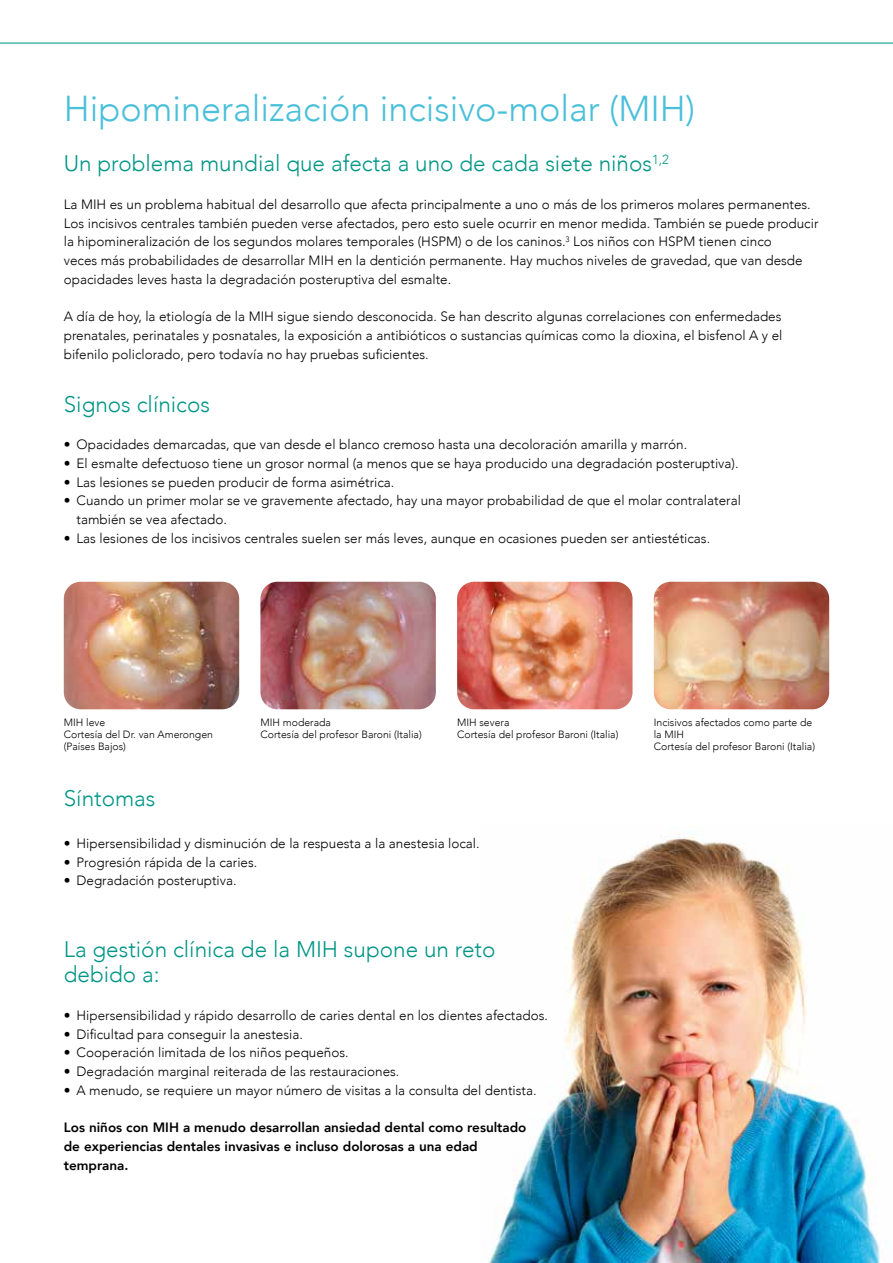
<style>
.page{position:relative;width:893px;height:1263px;background:#fff}
.page>*{position:absolute;margin:0;border:0;box-sizing:border-box;transform-origin:0 0}
.t1{font:300 36px "Avenir";color:#4abfda}
.t2{font:300 22.5px/25.5px "Avenir";color:#009686}
.t3{font:300 13.5px/18.8px "Avenir";color:#000}
.t4{font:800 13.5px/18.8px "Avenir";color:#000}
.t5{font:300 10.5px/12px "Avenir";color:#000}
</style>
<div class="page">
<img style="left:488px;top:825px;width:399px;height:438px">
<img style="left:64px;top:582px;width:175px;height:127px">
<img style="left:260px;top:582px;width:176px;height:127px">
<img style="left:457px;top:582px;width:175px;height:127px">
<img style="left:654px;top:582px;width:175px;height:127px">
<svg style="left:0;top:42px;width:893px;height:2px"></svg>
<h1 class="t1" style="left:64px;top:87px;width:633px">Hipomineralización incisivo-molar (MIH)</h1>
<h2 class="t2" style="left:64px;top:151px;width:607px">Un problema mundial que afecta a uno de cada siete niños<sup>1,2</sup></h2>
<p class="t3" style="left:64px;top:195px;width:756px">La MIH es un problema habitual del desarrollo que afecta principalmente a uno o más de los primeros molares permanentes.<br>Los incisivos centrales también pueden verse afectados, pero esto suele ocurrir en menor medida. También se puede producir la hipomineralización de los segundos molares temporales (HSPM) o de los caninos.<sup>3</sup> Los niños con HSPM tienen cinco<br>veces más probabilidades de desarrollar MIH en la dentición permanente. Hay muchos niveles de gravedad, que van desde opacidades leves hasta la degradación posteruptiva del esmalte.</p>
<p class="t3" style="left:64px;top:307px;width:720px;text-align:justify">A día de hoy, la etiología de la MIH sigue siendo desconocida. Se han descrito algunas correlaciones con enfermedades prenatales, perinatales y posnatales, la exposición a antibióticos o sustancias químicas como la dioxina, el bisfenol A y el bifenilo policlorado, pero todavía no hay pruebas suficientes.</p>
<h2 class="t2" style="left:64px;top:391px;width:148px">Signos clínicos</h2>
<p class="t3" style="left:64px;top:435px;width:625px">• Opacidades demarcadas, que van desde el blanco cremoso hasta una decoloración amarilla y marrón.</p>
<p class="t3" style="left:64px;top:454px;width:676px">• El esmalte defectuoso tiene un grosor normal (a menos que se haya producido una degradación posteruptiva).</p>
<p class="t3" style="left:64px;top:473px;width:332px">• Las lesiones se pueden producir de forma asimétrica.</p>
<p class="t3" style="left:77px;top:491px;width:666px;text-indent:-13px">• Cuando un primer molar se ve gravemente afectado, hay una mayor probabilidad de que el molar contralateral también se vea afectado.</p>
<p class="t3" style="left:64px;top:529px;width:648px">• Las lesiones de los incisivos centrales suelen ser más leves, aunque en ocasiones pueden ser antiestéticas.</p>
<p class="t5" style="left:64px;top:716px;width:151px">MIH leve<br>Cortesía del Dr. van Amerongen (Países Bajos)</p>
<p class="t5" style="left:260px;top:716px;width:163px">MIH moderada<br>Cortesía del profesor Baroni (Italia)</p>
<p class="t5" style="left:457px;top:716px;width:163px">MIH severa<br>Cortesía del profesor Baroni (Italia)</p>
<p class="t5" style="left:654px;top:716px;width:163px">Incisivos afectados como parte de la MIH<br>Cortesía del profesor Baroni (Italia)</p>
<h2 class="t2" style="left:64px;top:786px;width:93px">Síntomas</h2>
<p class="t3" style="left:64px;top:834px;width:417px">• Hipersensibilidad y disminución de la respuesta a la anestesia local.</p>
<p class="t3" style="left:64px;top:853px;width:195px">• Progresión rápida de la caries.</p>
<p class="t3" style="left:64px;top:871px;width:174px">• Degradación posteruptiva.</p>
<h2 class="t2" style="left:64px;top:936px;width:433px">La gestión clínica de la MIH supone un reto debido a:</h2>
<p class="t3" style="left:64px;top:1006px;width:486px">• Hipersensibilidad y rápido desarrollo de caries dental en los dientes afectados.</p>
<p class="t3" style="left:64px;top:1025px;width:241px">• Dificultad para conseguir la anestesia.</p>
<p class="t3" style="left:64px;top:1043px;width:286px">• Cooperación limitada de los niños pequeños.</p>
<p class="t3" style="left:64px;top:1062px;width:337px">• Degradación marginal reiterada de las restauraciones.</p>
<p class="t3" style="left:64px;top:1081px;width:474px">• A menudo, se requiere un mayor número de visitas a la consulta del dentista.</p>
<p class="t4" style="left:64px;top:1118px;width:464px">Los niños con MIH a menudo desarrollan ansiedad dental como resultado de experiencias dentales invasivas e incluso dolorosas a una edad temprana.</p>
</div>
